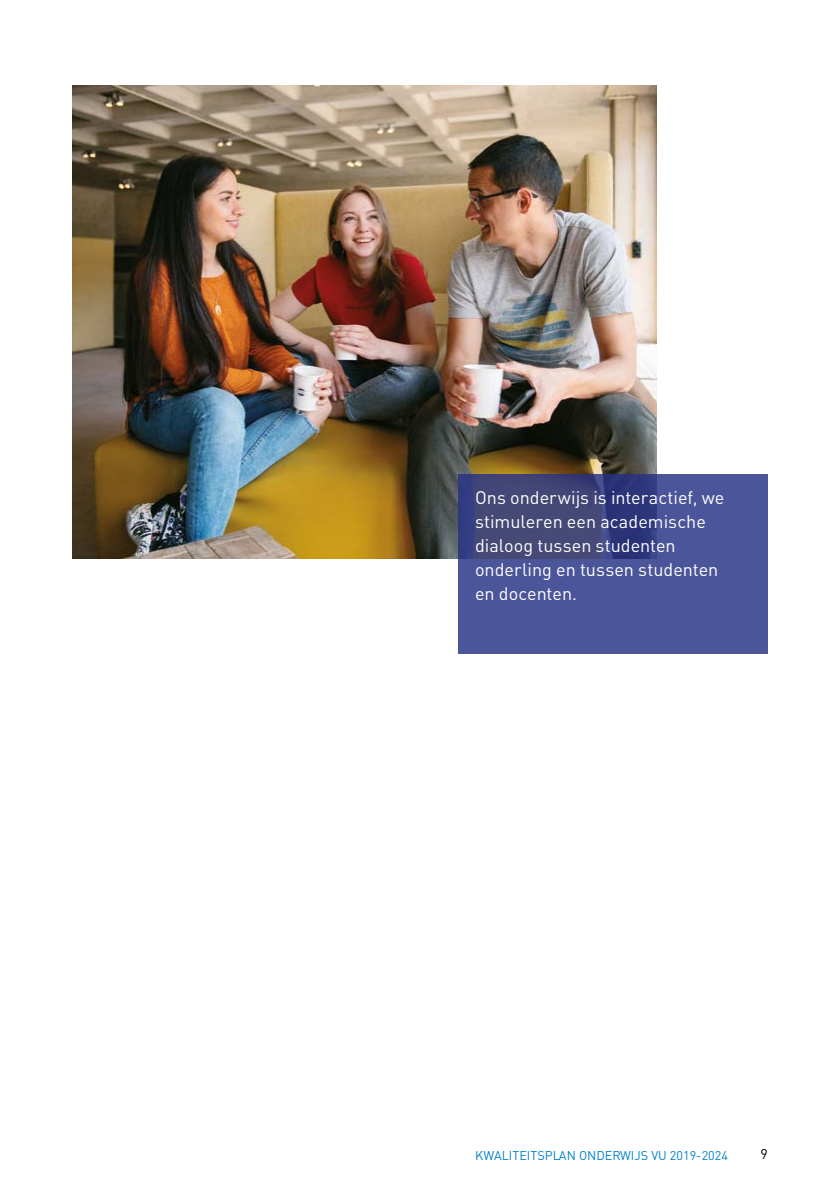
<style>
.page{position:relative;width:840px;height:1191px;background:#fff}
.page>*{position:absolute;margin:0;border:0;box-sizing:border-box;transform-origin:0 0}
.t1{font:18px/24px "DIN Pro";color:#fff}
.t2{font:14px "DIN Pro";color:#000}
.t3{font:12.6px "DIN Pro";color:#0081c9}
</style>
<div class="page">
<img style="left:72px;top:85px;width:584px;height:473px">
<svg style="left:458px;top:473px;width:309px;height:180px;background:#474f8f"></svg>
<p class="t1" style="left:475px;top:484px;width:251px">Ons onderwijs is interactief, we stimuleren een academische dialoog tussen studenten onderling en tussen studenten en docenten.</p>
<p class="t3" style="left:475px;top:1145px;width:254px">KWALITEITSPLAN ONDERWIJS VU 2019-2024</p>
<p class="t2" style="left:760px;top:1143px;width:9px">9</p>
</div>
